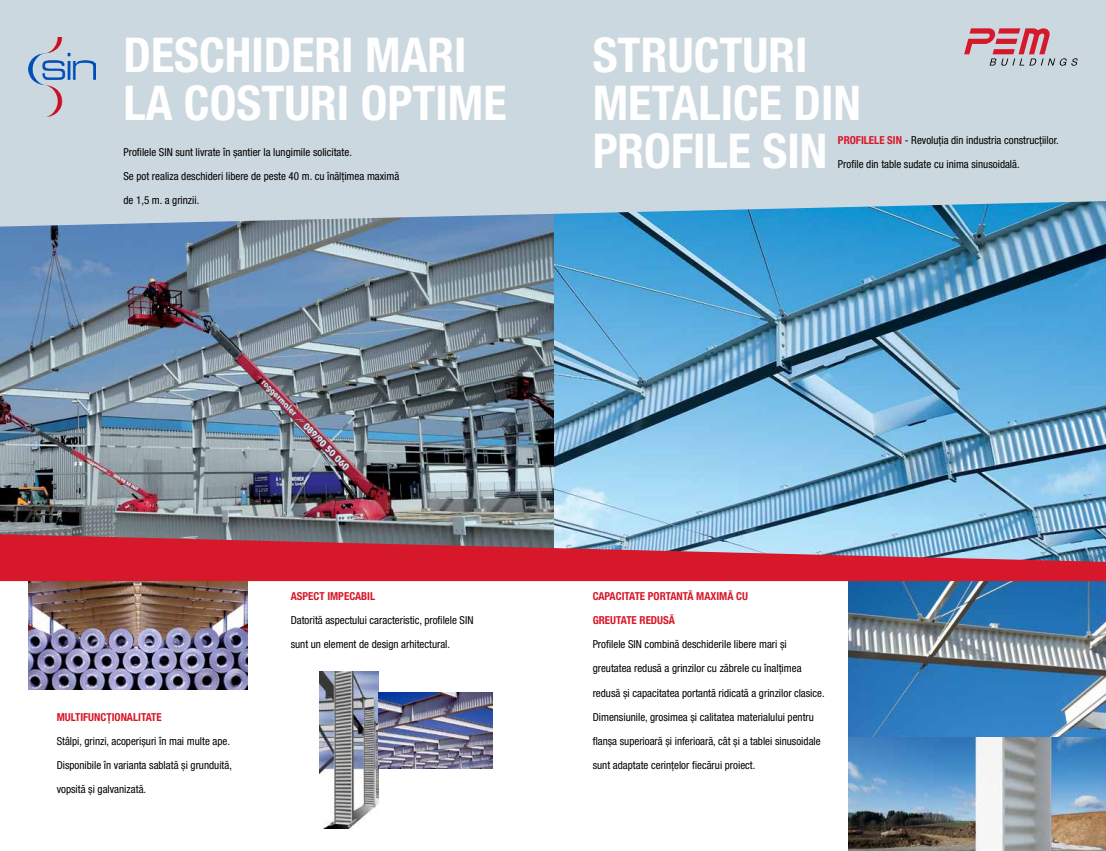
<style>
.page{position:relative;width:1106px;height:851px;background:#fff}
.page>*{position:absolute;margin:0;border:0;box-sizing:border-box;transform-origin:0 0}
.t1{font:700 condensed 48px/48px "Helvetica Neue LT Pro";color:#fff}
.t2{font:condensed 11px/24px "Helvetica Neue LT Pro";color:#000}
.t3{font:700 condensed 11px/24px "Helvetica Neue LT Pro";color:#d7182a}
.s1{font-weight:700;color:#d7182a}
</style>
<div class="page">
<img style="left:0;top:226px;width:1106px;height:308px">
<img style="left:848px;top:581px;width:258px;height:269px">
<div style="left:0;top:0;width:1106px;height:226px;background:#ccd8df"></div>
<img style="left:319px;top:671px;width:59px;height:157px">
<img style="left:28px;top:581px;width:220px;height:108px">
<img style="left:378px;top:692px;width:114px;height:76px">
<svg style="left:964px;top:28px;width:113px;height:38px;background:#c8a0aa"></svg>
<svg style="left:0;top:534px;width:1106px;height:47px;background:#be4356"></svg>
<img style="left:28px;top:37px;width:67px;height:79px">
<h1 class="t1" style="left:123px;top:30px;width:384px">DESCHIDERI MARI<br>LA COSTURI OPTIME</h1>
<p class="t2" style="left:123px;top:140px;width:277px">Profilele SIN sunt livrate în șantier la lungimile solicitate.<br>Se pot realiza deschideri libere de peste 40 m. cu înălțimea maximă de 1,5 m. a grinzii.</p>
<h1 class="t1" style="left:592px;top:30px;width:270px">STRUCTURI<br>METALICE DIN<br>PROFILE SIN</h1>
<p class="t2" style="left:838px;top:128px;width:222px"><span class="s1">PROFILELE SIN</span> - Revoluția din industria construcțiilor.<br>Profile din table sudate cu inima sinusoidală.</p>
<p class="t3" style="left:57px;top:704px;width:107px">MULTIFUNCȚIONALITATE</p>
<p class="t2" style="left:57px;top:728px;width:177px">Stâlpi, grinzi, acoperișuri în mai multe ape.<br>Disponibile în varianta sablată și grunduită, vopsită și galvanizată.</p>
<p class="t3" style="left:291px;top:584px;width:86px">ASPECT IMPECABIL</p>
<p class="t2" style="left:291px;top:608px;width:184px">Datorită aspectului caracteristic, profilele SIN sunt un element de design arhitectural.</p>
<p class="t3" style="left:592px;top:584px;width:157px">CAPACITATE PORTANTĂ MAXIMĂ CU<br>GREUTATE REDUSĂ</p>
<p class="t2" style="left:592px;top:632px;width:233px">Profilele SIN combină deschiderile libere mari și greutatea redusă a grinzilor cu zăbrele cu înalțimea redusă și capacitatea portantă ridicată a grinzilor clasice.<br>Dimensiunile, grosimea și calitatea materialului pentru flanșa superioară și inferioară, cât și a tablei sinusoidale sunt adaptate cerințelor fiecărui proiect.</p>
</div>
